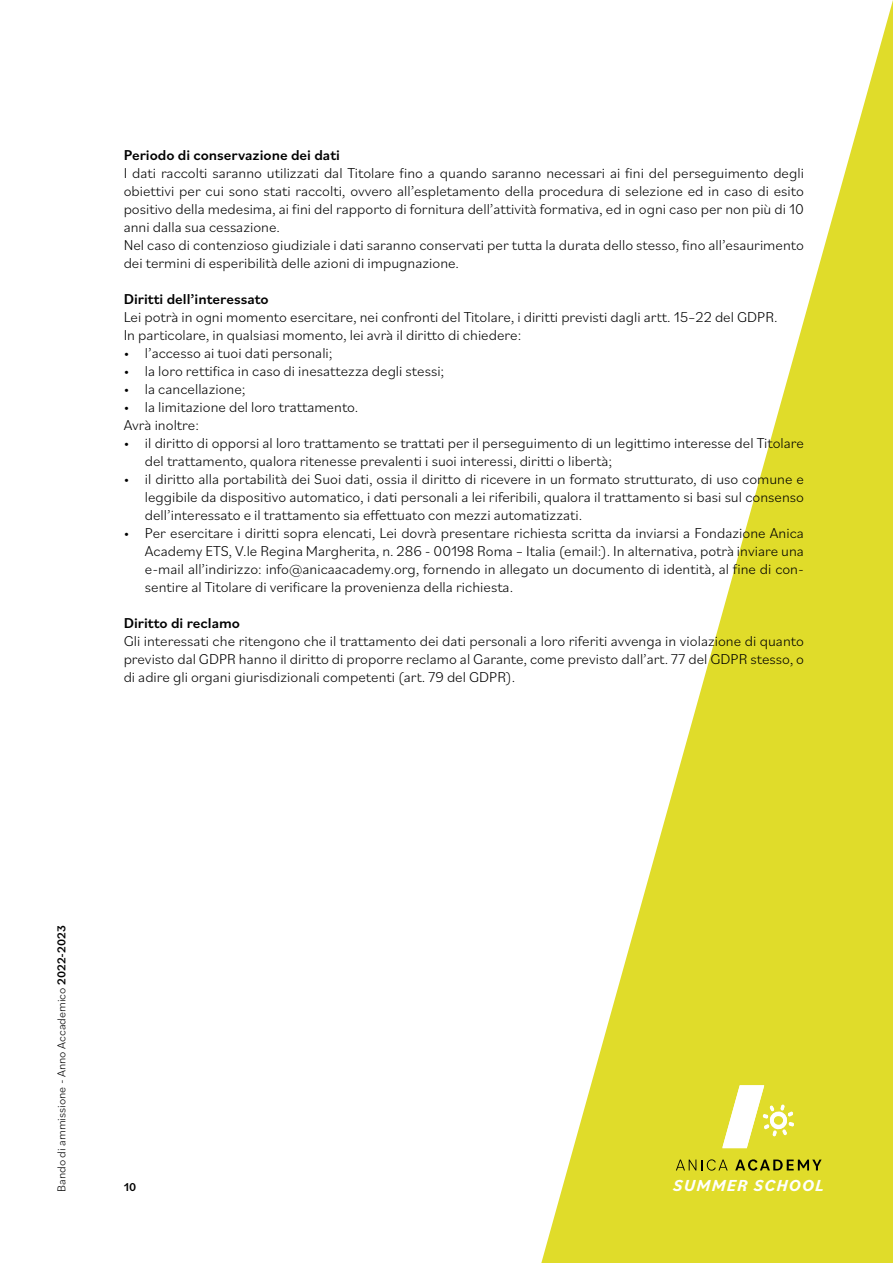
<style>
.page{position:relative;width:893px;height:1263px;background:#fff}
.page>*{position:absolute;margin:0;border:0;box-sizing:border-box;transform-origin:0 0}
.t1{font:italic 700 16.8px "Bilo";letter-spacing:.07em;color:#fff}
.t2{font:300 15px/18px "Bilo";color:#000}
.t3{font:500 15px "Bilo";color:#000}
.t4{font:300 12px "Bilo";color:#000}
.t5{font:500 12px "Bilo";color:#000}
.s1{font-weight:500}
</style>
<div class="page">
<svg style="left:541px;top:0;width:352px;height:1263px"></svg>
<svg style="left:722px;top:1085px;width:73px;height:63px"></svg>
<svg style="left:676px;top:1159px;width:52px;height:11px"></svg>
<svg style="left:735px;top:1159px;width:87px;height:11px"></svg>
<p class="t3" style="left:124px;top:145px;width:218px">Periodo di conservazione dei dati</p>
<p class="t2" style="left:124px;top:163px;width:682px">I dati raccolti saranno utilizzati dal Titolare fino a quando saranno necessari ai fini del perseguimento degli obiettivi per cui sono stati raccolti, ovvero all’espletamento della procedura di selezione ed in caso di esito positivo della medesima, ai fini del rapporto di fornitura dell’attività formativa, ed in ogni caso per non più di 10 anni dalla sua cessazione.<br>Nel caso di contenzioso giudiziale i dati saranno conservati per tutta la durata dello stesso, fino all’esaurimento dei termini di esperibilità delle azioni di impugnazione.</p>
<p class="t3" style="left:124px;top:289px;width:147px">Diritti dell’interessato</p>
<p class="t2" style="left:124px;top:307px;width:655px">Lei potrà in ogni momento esercitare, nei confronti del Titolare, i diritti previsti dagli artt. 15–22 del GDPR.<br>In particolare, in qualsiasi momento, lei avrà il diritto di chiedere:</p>
<p class="t2" style="left:124px;top:343px;width:210px">• l’accesso ai tuoi dati personali;</p>
<p class="t2" style="left:124px;top:361px;width:322px">• la loro rettifica in caso di inesattezza degli stessi;</p>
<p class="t2" style="left:124px;top:379px;width:123px">• la cancellazione;</p>
<p class="t2" style="left:124px;top:397px;width:236px">• la limitazione del loro trattamento.<br>Avrà inoltre:</p>
<p class="t2" style="left:145px;top:433px;width:661px;text-indent:-21px">• il diritto di opporsi al loro trattamento se trattati per il perseguimento di un legittimo interesse del Titolare del trattamento, qualora ritenesse prevalenti i suoi interessi, diritti o libertà;</p>
<p class="t2" style="left:145px;top:469px;width:661px;text-align:justify;text-indent:-21px">• il diritto alla portabilità dei Suoi dati, ossia il diritto di ricevere in un formato strutturato, di uso comune e leggibile da dispositivo automatico, i dati personali a lei riferibili, qualora il trattamento si basi sul consenso dell’interessato e il trattamento sia effettuato con mezzi automatizzati.</p>
<p class="t2" style="left:145px;top:523px;width:661px;text-align:justify;text-indent:-21px">• Per esercitare i diritti sopra elencati, Lei dovrà presentare richiesta scritta da inviarsi a Fondazione Anica Academy ETS, V.le Regina Margherita, n. 286 - 00198 Roma – Italia (email:). In alternativa, potrà inviare una e-mail all’indirizzo: info@anicaacademy.org, fornendo in allegato un documento di identità, al fine di con&shy;sentire al Titolare di verificare la provenienza della richiesta.</p>
<p class="t3" style="left:124px;top:613px;width:118px">Diritto di reclamo</p>
<p class="t2" style="left:124px;top:631px;width:682px;text-align:justify">Gli interessati che ritengono che il trattamento dei dati personali a loro riferiti avvenga in violazione di quanto previsto dal GDPR hanno il diritto di proporre reclamo al Garante, come previsto dall’art. 77 del GDPR stesso, o di adire gli organi giurisdizionali competenti (art. 79 del GDPR).</p>
<p class="t4" style="left:53px;top:1192px;width:268px;rotate:-90deg">Bando di ammissione - Anno Accademico <span class="s1">2022-2023</span></p>
<p class="t5" style="left:124px;top:1179px;width:14px">10</p>
<p class="t1" style="left:673px;top:1174px;width:152px">SUMMER SCHOOL</p>
</div>
